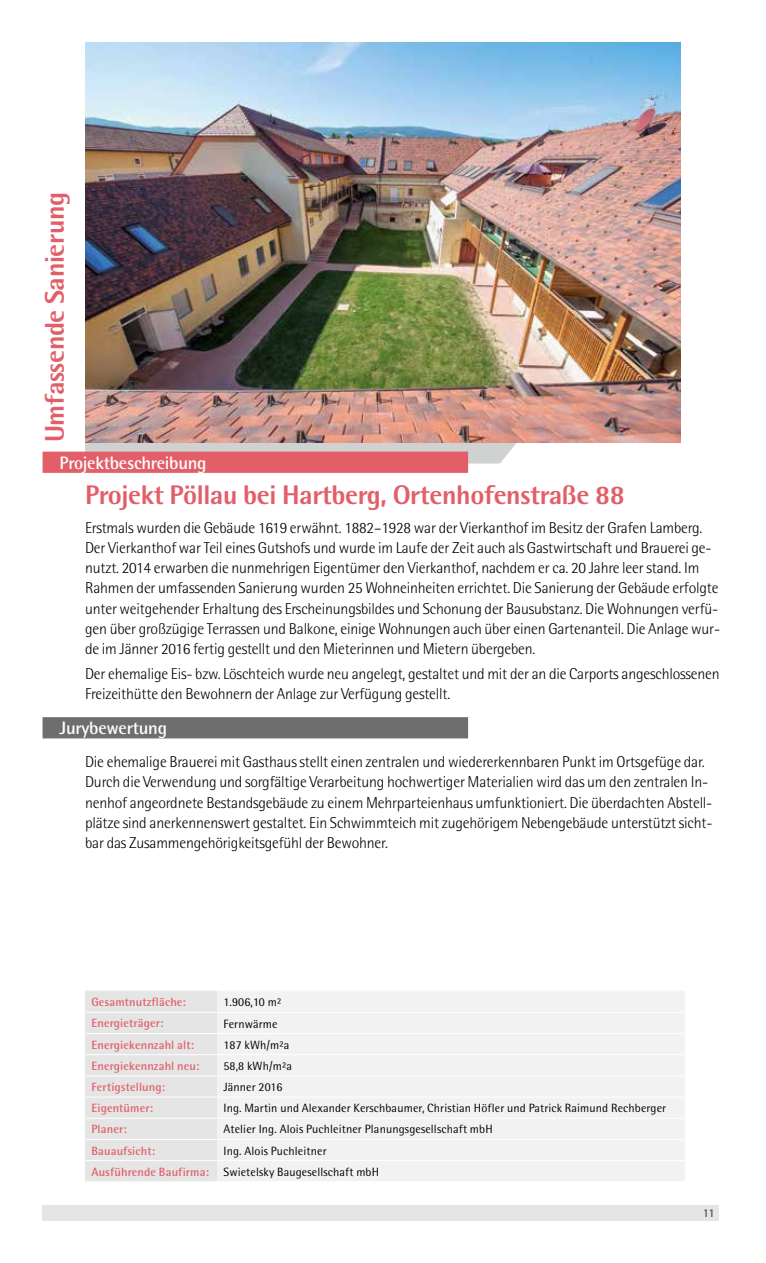
<style>
.page{position:relative;width:766px;height:1263px;background:#fff}
.page>*{position:absolute;margin:0;border:0;box-sizing:border-box;transform-origin:0 0}
.t1{font:800 27px "Rotis Semi Sans";letter-spacing:-.015em;color:#e25f69}
.t2{font:700 18px "Rotis Semi Sans";letter-spacing:-.015em;color:#fff}
.t3{font:300 15.75px/20.2px "Rotis Semi Sans";letter-spacing:-.01em;color:#000}
.t4{font:12px/21.1px "Rotis Semi Sans";letter-spacing:.01em;color:#000}
.t5{font:700 12px "Rotis Semi Sans";letter-spacing:.01em;color:#e25f69}
.t6{font:700 12px "Rotis Semi Sans";color:#565655}
.s1{font-weight:700;color:#e25f69}
</style>
<div class="page">
<svg style="left:85px;top:442px;width:432px;height:21px;background:#d0c9c8"></svg>
<div style="left:43px;top:1205px;width:676px;height:15px;background:#e5e5e5"></div>
<img style="left:85px;top:43px;width:595px;height:399px">
<div style="left:217px;top:992px;width:467px;height:189px;background:#f2f2f2"></div>
<div style="left:85px;top:992px;width:132px;height:189px;background:#e5e5e5"></div>
<hr style="left:85px;top:991px;width:132px;height:1px;background:#e5e5e5">
<hr style="left:86px;top:1012px;width:131px;height:1px;background:#fff">
<hr style="left:86px;top:1033px;width:131px;height:1px;background:#fff">
<hr style="left:86px;top:1054px;width:131px;height:1px;background:#fff">
<hr style="left:86px;top:1075px;width:131px;height:1px;background:#fff">
<hr style="left:86px;top:1097px;width:131px;height:1px;background:#fff">
<hr style="left:86px;top:1118px;width:131px;height:1px;background:#fff">
<hr style="left:86px;top:1139px;width:131px;height:1px;background:#fff">
<hr style="left:86px;top:1160px;width:131px;height:1px;background:#fff">
<hr style="left:217px;top:991px;width:468px;height:1px;background:#f4f8ed">
<svg style="left:684px;top:992px;width:1px;height:189px"></svg>
<hr style="left:217px;top:1012px;width:467px;height:1px;background:#fff">
<hr style="left:217px;top:1033px;width:467px;height:1px;background:#fff">
<hr style="left:217px;top:1054px;width:467px;height:1px;background:#fff">
<hr style="left:217px;top:1075px;width:467px;height:1px;background:#fff">
<hr style="left:217px;top:1097px;width:467px;height:1px;background:#fff">
<hr style="left:217px;top:1118px;width:467px;height:1px;background:#fff">
<hr style="left:217px;top:1139px;width:467px;height:1px;background:#fff">
<hr style="left:217px;top:1160px;width:467px;height:1px;background:#fff">
<div style="left:43px;top:452px;width:425px;height:21px;background:#e25f69"></div>
<div style="left:43px;top:717px;width:425px;height:21px;background:#6e6e6e"></div>
<h1 class="t1" style="left:38px;top:442px;width:252px;rotate:-90deg">Umfassende Sanierung</h1>
<p class="t2" style="left:60px;top:451px;width:148px">Projektbeschreibung</p>
<h1 class="t1" style="left:85px;top:478px;width:541px">Projekt Pöllau bei Hartberg, Ortenhofenstraße 88</h1>
<p class="t3" style="left:85px;top:517px;width:636px">Erstmals wurden die Gebäude 1619 erwähnt. 1882–1928 war der Vierkanthof im Besitz der Grafen Lamberg.<br>Der Vierkanthof war Teil eines Gutshofs und wurde im Laufe der Zeit auch als Gastwirtschaft und Brauerei ge&shy;nutzt. 2014 erwarben die nunmehrigen Eigentümer den Vierkanthof, nachdem er ca. 20 Jahre leer stand. Im Rahmen der umfassenden Sanierung wurden 25 Wohneinheiten errichtet. Die Sanierung der Gebäude erfolgte unter weitgehender Erhaltung des Erscheinungsbildes und Schonung der Bausubstanz. Die Wohnungen verfü&shy;gen über großzügige Terrassen und Balkone, einige Wohnungen auch über einen Gartenanteil. Die Anlage wur&shy;de im Jänner 2016 fertig gestellt und den Mieterinnen und Mietern übergeben.</p>
<p class="t3" style="left:85px;top:663px;width:635px">Der ehemalige Eis- bzw. Löschteich wurde neu angelegt, gestaltet und mit der an die Carports angeschlossenen<br>Freizeithütte den Bewohnern der Anlage zur Verfügung gestellt.</p>
<p class="t2" style="left:60px;top:717px;width:109px">Jurybewertung</p>
<p class="t3" style="left:85px;top:752px;width:628px">Die ehemalige Brauerei mit Gasthaus stellt einen zentralen und wiedererkennbaren Punkt im Ortsgefüge dar.<br>Durch die Verwendung und sorgfältige Verarbeitung hochwertiger Materialien wird das um den zentralen In&shy;nenhof angeordnete Bestandsgebäude zu einem Mehrparteienhaus umfunktioniert. Die überdachten Abstell&shy;plätze sind anerkennenswert gestaltet. Ein Schwimmteich mit zugehörigem Nebengebäude unterstützt sicht&shy;bar das Zusammengehörigkeitsgefühl der Bewohner.</p>
<p class="t5" style="left:91px;top:995px;width:96px">Gesamtnutzfläche:</p>
<p class="t4" style="left:223px;top:991px;width:59px">1.906,10 m²</p>
<p class="t5" style="left:91px;top:1016px;width:73px">Energieträger:</p>
<p class="t4" style="left:223px;top:1013px;width:56px">Fernwärme</p>
<p class="t5" style="left:91px;top:1037px;width:104px">Energiekennzahl alt:</p>
<p class="t4" style="left:223px;top:1034px;width:67px">187 kWh/m²a</p>
<p class="t5" style="left:91px;top:1058px;width:109px">Energiekennzahl neu:</p>
<p class="t4" style="left:223px;top:1055px;width:70px">58,8 kWh/m²a</p>
<p class="t5" style="left:91px;top:1079px;width:75px">Fertigstellung:</p>
<p class="t4" style="left:223px;top:1076px;width:61px">Jänner 2016</p>
<p class="t5" style="left:91px;top:1101px;width:63px">Eigentümer:</p>
<p class="t4" style="left:223px;top:1097px;width:444px">Ing. Martin und Alexander Kerschbaumer, Christian Höfler und Patrick Raimund Rechberger</p>
<p class="t5" style="left:91px;top:1122px;width:37px">Planer:</p>
<p class="t4" style="left:223px;top:1119px;width:271px">Atelier Ing. Alois Puchleitner Planungsgesellschaft mbH</p>
<p class="t5" style="left:91px;top:1143px;width:65px">Bauaufsicht:</p>
<p class="t4" style="left:91px;top:1140px;width:289px;text-indent:132px">Ing. Alois Puchleitner<br><span class="s1">Ausführende Baufirma:</span> Swietelsky Baugesellschaft mbH</p>
<p class="t6" style="left:702px;top:1205px;width:13px">11</p>
</div>
